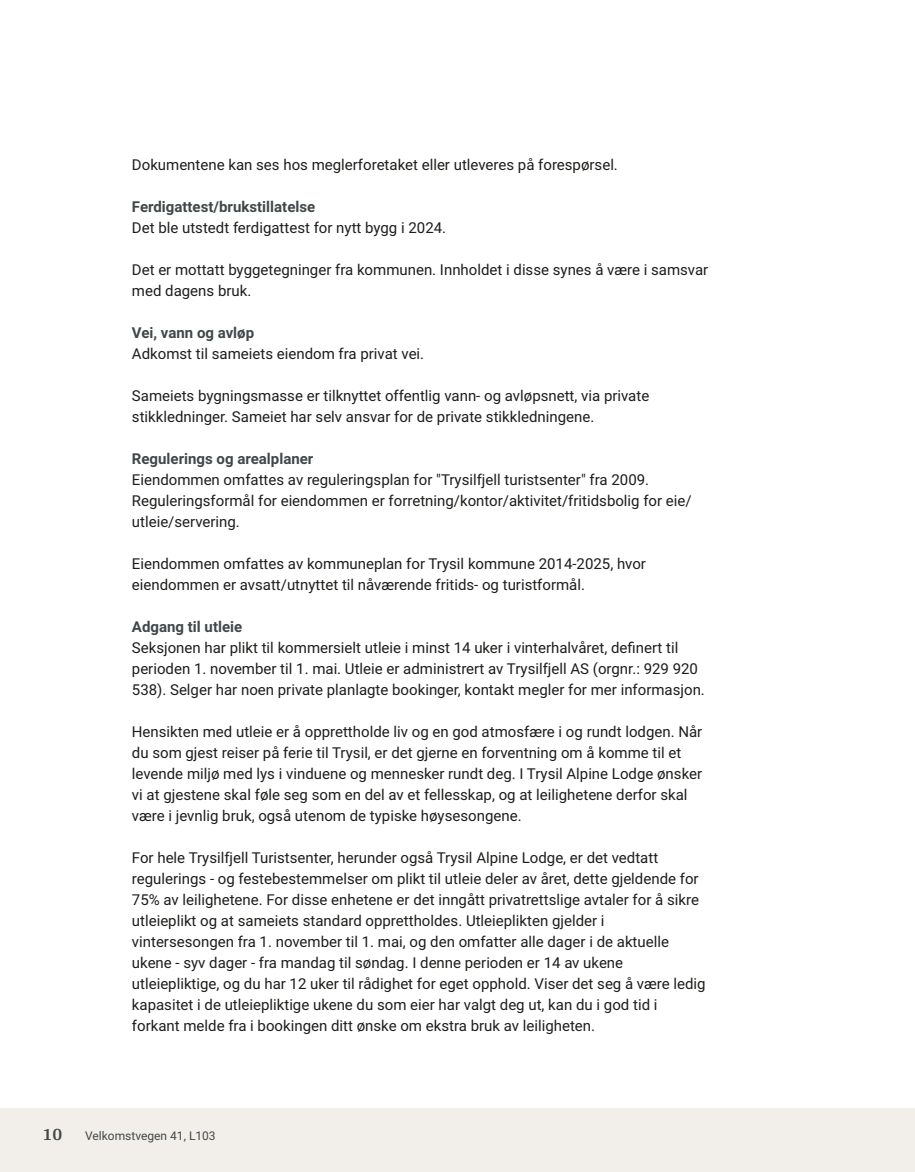
<style>
.page{position:relative;width:915px;height:1172px;background:#fff}
.page>*{position:absolute;margin:0;border:0;box-sizing:border-box;transform-origin:0 0}
.t1{font:700 18px "Arya";color:#414749}
.t2{font:15px/21px "Roboto";color:#1d1d1b}
.t3{font:700 15px "Roboto";color:#414749}
.t4{font:12px "Roboto";color:#414749}
</style>
<div class="page">
<div style="left:0;top:1108px;width:914px;height:64px;background:#f2eeea"></div>
<p class="t2" style="left:132px;top:153px;width:487px">Dokumentene kan ses hos meglerforetaket eller utleveres på forespørsel.</p>
<p class="t3" style="left:132px;top:196px;width:185px">Ferdigattest/brukstillatelse</p>
<p class="t2" style="left:132px;top:216px;width:315px">Det ble utstedt ferdigattest for nytt bygg i 2024.</p>
<p class="t2" style="left:132px;top:258px;width:577px">Det er mottatt byggetegninger fra kommunen. Innholdet i disse synes å være i samsvar med dagens bruk.</p>
<p class="t3" style="left:132px;top:322px;width:124px">Vei, vann og avløp</p>
<p class="t2" style="left:132px;top:342px;width:294px">Adkomst til sameiets eiendom fra privat vei.</p>
<p class="t2" style="left:132px;top:384px;width:518px">Sameiets bygningsmasse er tilknyttet offentlig vann‑ og avløpsnett, via private stikkledninger. Sameiet har selv ansvar for de private stikkledningene.</p>
<p class="t3" style="left:132px;top:448px;width:183px">Regulerings og arealplaner</p>
<p class="t2" style="left:132px;top:468px;width:561px">Eiendommen omfattes av reguleringsplan for "Trysilfjell turistsenter" fra 2009.<br>Reguleringsformål for eiendommen er forretning/kontor/aktivitet/fritidsbolig for eie/ utleie/servering.</p>
<p class="t2" style="left:132px;top:552px;width:515px">Eiendommen omfattes av kommuneplan for Trysil kommune 2014‑2025, hvor eiendommen er avsatt/utnyttet til nåværende fritids‑ og turistformål.</p>
<p class="t3" style="left:132px;top:616px;width:112px">Adgang til utleie</p>
<p class="t2" style="left:132px;top:636px;width:574px">Seksjonen har plikt til kommersielt utleie i minst 14 uker i vinterhalvåret, definert til perioden 1. november til 1. mai. Utleie er administrert av Trysilfjell AS (orgnr.: 929 920<br>538). Selger har noen private planlagte bookinger, kontakt megler for mer informasjon.</p>
<p class="t2" style="left:132px;top:720px;width:571px">Hensikten med utleie er å opprettholde liv og en god atmosfære i og rundt lodgen. Når du som gjest reiser på ferie til Trysil, er det gjerne en forventning om å komme til et levende miljø med lys i vinduene og mennesker rundt deg. I Trysil Alpine Lodge ønsker vi at gjestene skal føle seg som en del av et fellesskap, og at leilighetene derfor skal være i jevnlig bruk, også utenom de typiske høysesongene.</p>
<p class="t2" style="left:132px;top:846px;width:575px">For hele Trysilfjell Turistsenter, herunder også Trysil Alpine Lodge, er det vedtatt regulerings ‑ og festebestemmelser om plikt til utleie deler av året, dette gjeldende for 75% av leilighetene. For disse enhetene er det inngått privatrettslige avtaler for å sikre utleieplikt og at sameiets standard opprettholdes. Utleieplikten gjelder i vintersesongen fra 1. november til 1. mai, og den omfatter alle dager i de aktuelle ukene ‑ syv dager ‑ fra mandag til søndag. I denne perioden er 14 av ukene utleiepliktige, og du har 12 uker til rådighet for eget opphold. Viser det seg å være ledig kapasitet i de utleiepliktige ukene du som eier har valgt deg ut, kan du i god tid i forkant melde fra i bookingen ditt ønske om ekstra bruk av leiligheten.</p>
<p class="t1" style="left:43px;top:1123px;width:21px">10</p>
<p class="t4" style="left:85px;top:1127px;width:132px">Velkomstvegen 41, L103</p>
</div>
